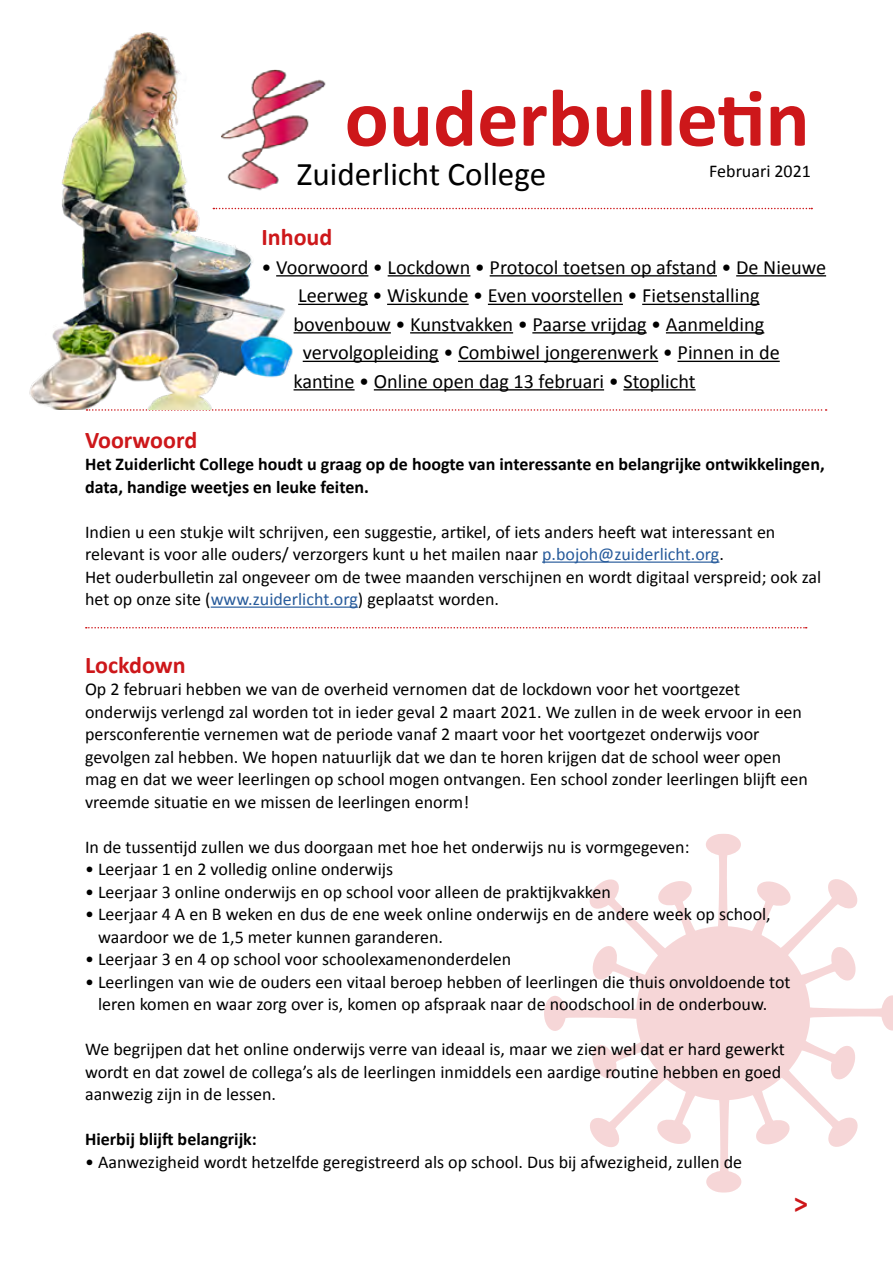
<style>
.page{position:relative;width:893px;height:1263px;background:#fff}
.page>*{position:absolute;margin:0;border:0;box-sizing:border-box;transform-origin:0 0}
.t1{font:700 82.2px "Calibri";color:#cd171a}
.t2{font:33.15px "Calibri";color:#000}
.t3{font:700 28.5px "Calibri";color:#cd171a}
.t4{font:700 24px "Calibri";color:#cd171a}
.t5{font:20.25px "Calibri";color:#000}
.t6{font:18px/22.5px "Calibri";color:#000}
.t7{font:700 18px/22.5px "Calibri";color:#000}
.s1{color:#275b9b}
</style>
<div class="page">
<svg style="left:87px;top:409px;width:740px;height:2px"></svg>
<svg style="left:544px;top:834px;width:349px;height:359px"></svg>
<hr style="left:542px;top:561px;width:177px;height:2px;background:#275b9b">
<hr style="left:211px;top:606px;width:147px;height:2px;background:#275b9b">
<img style="left:303px;top:79px;width:23px;height:55px">
<svg style="left:304px;top:208px;width:508px;height:1px"></svg>
<svg style="left:86px;top:627px;width:721px;height:1px"></svg>
<hr style="left:276px;top:275px;width:92px;height:1px;background:#000">
<hr style="left:388px;top:275px;width:82px;height:1px;background:#000">
<hr style="left:490px;top:275px;width:227px;height:1px;background:#000">
<hr style="left:736px;top:275px;width:90px;height:1px;background:#000">
<hr style="left:298px;top:304px;width:70px;height:1px;background:#000">
<hr style="left:387px;top:304px;width:82px;height:1px;background:#000">
<hr style="left:488px;top:304px;width:135px;height:1px;background:#000">
<hr style="left:642px;top:304px;width:118px;height:1px;background:#000">
<hr style="left:294px;top:332px;width:97px;height:1px;background:#000">
<hr style="left:410px;top:332px;width:103px;height:1px;background:#000">
<hr style="left:532px;top:332px;width:115px;height:1px;background:#000">
<hr style="left:666px;top:332px;width:98px;height:1px;background:#000">
<hr style="left:303px;top:361px;width:136px;height:1px;background:#000">
<hr style="left:458px;top:361px;width:200px;height:1px;background:#000">
<hr style="left:677px;top:361px;width:103px;height:1px;background:#000">
<hr style="left:294px;top:389px;width:61px;height:1px;background:#000">
<hr style="left:374px;top:389px;width:230px;height:1px;background:#000">
<hr style="left:623px;top:389px;width:73px;height:1px;background:#000">
<img style="left:29px;top:32px;width:274px;height:377px">
<h1 class="t1" style="left:345px;top:67px;width:467px">ouderbulletin</h1>
<h2 class="t2" style="left:297px;top:153px;width:251px">Zuiderlicht College</h2>
<p class="t6" style="left:709px;top:159px;width:103px">Februari 2021</p>
<h3 class="t4" style="left:261px;top:222px;width:72px">Inhoud</h3>
<p class="t5" style="left:261px;top:254px;width:566px">• Voorwoord • Lockdown • Protocol toetsen op afstand • De Nieuwe</p>
<p class="t5" style="left:298px;top:283px;width:463px">Leerweg • Wiskunde • Even voorstellen • Fietsenstalling</p>
<p class="t5" style="left:294px;top:311px;width:472px">bovenbouw • Kunstvakken • Paarse vrijdag • Aanmelding</p>
<p class="t5" style="left:303px;top:340px;width:478px">vervolgopleiding • Combiwel jongerenwerk • Pinnen in de</p>
<p class="t5" style="left:294px;top:368px;width:404px">kantine • Online open dag 13 februari • Stoplicht</p>
<h3 class="t4" style="left:85px;top:425px;width:114px">Voorwoord</h3>
<p class="t7" style="left:85px;top:452px;width:741px">Het Zuiderlicht College houdt u graag op de hoogte van interessante en belangrijke ontwikkelingen, data, handige weetjes en leuke feiten.</p>
<p class="t6" style="left:85px;top:519px;width:738px">Indien u een stukje wilt schrijven, een suggestie, artikel, of iets anders heeft wat interessant en relevant is voor alle ouders/ verzorgers kunt u het mailen naar <span class="s1">p.bojoh@zuiderlicht.org</span>.<br>Het ouderbulletin zal ongeveer om de twee maanden verschijnen en wordt digitaal verspreid; ook zal het op onze site (<span class="s1">www.zuiderlicht.org</span>) geplaatst worden.</p>
<h3 class="t4" style="left:85px;top:650px;width:102px">Lockdown</h3>
<p class="t6" style="left:85px;top:677px;width:724px">Op 2 februari hebben we van de overheid vernomen dat de lockdown voor het voortgezet onderwijs verlengd zal worden tot in ieder geval 2 maart 2021. We zullen in de week ervoor in een persconferentie vernemen wat de periode vanaf 2 maart voor het voortgezet onderwijs voor gevolgen zal hebben. We hopen natuurlijk dat we dan te horen krijgen dat de school weer open mag en dat we weer leerlingen op school mogen ontvangen. Een school zonder leerlingen blijft een vreemde situatie en we missen de leerlingen enorm!</p>
<p class="t6" style="left:85px;top:834px;width:606px">In de tussentijd zullen we dus doorgaan met hoe het onderwijs nu is vormgegeven:</p>
<p class="t6" style="left:85px;top:857px;width:310px">• Leerjaar 1 en 2 volledig online onderwijs</p>
<p class="t6" style="left:85px;top:879px;width:527px">• Leerjaar 3 online onderwijs en op school voor alleen de praktijkvakken</p>
<p class="t6" style="left:98px;top:902px;width:674px;text-indent:-13px">• Leerjaar 4 A en B weken en dus de ene week online onderwijs en de andere week op school, waardoor we de 1,5 meter kunnen garanderen.</p>
<p class="t6" style="left:85px;top:947px;width:428px">• Leerjaar 3 en 4 op school voor schoolexamenonderdelen</p>
<p class="t6" style="left:85px;top:969px;width:707px;text-align:center">• Leerlingen van wie de ouders een vitaal beroep hebben of leerlingen die thuis onvoldoende tot leren komen en waar zorg over is, komen op afspraak naar de noodschool in de onderbouw.</p>
<p class="t6" style="left:85px;top:1037px;width:701px">We begrijpen dat het online onderwijs verre van ideaal is, maar we zien wel dat er hard gewerkt wordt en dat zowel de collega’s als de leerlingen inmiddels een aardige routine hebben en goed aanwezig zijn in de lessen.</p>
<p class="t7" style="left:85px;top:1127px;width:173px">Hierbij blijft belangrijk:</p>
<p class="t6" style="left:85px;top:1149px;width:659px">• Aanwezigheid wordt hetzelfde geregistreerd als op school. Dus bij afwezigheid, zullen de</p>
<h3 class="t3" style="left:794px;top:1185px;width:16px">&gt;</h3>
</div>
